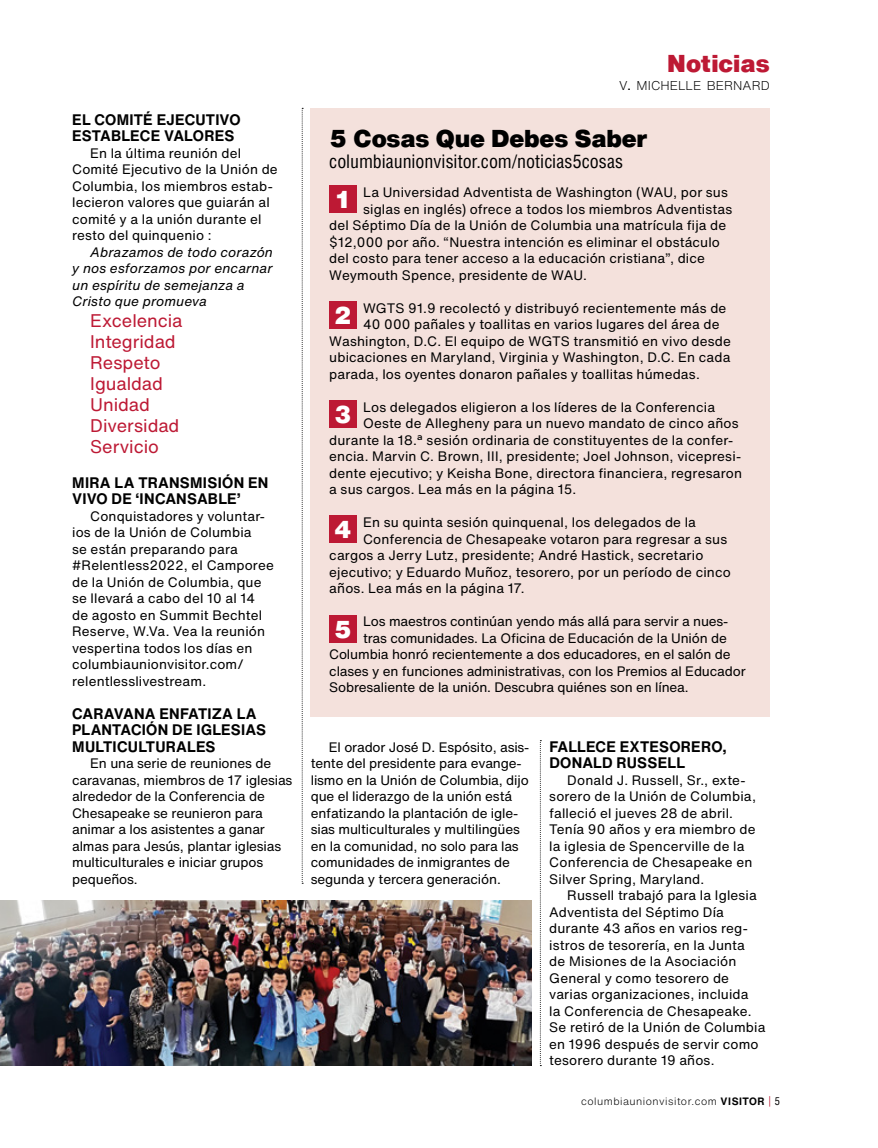
<style>
.page{position:relative;width:878px;height:1148px;background:#fff}
.page>*{position:absolute;margin:0;border:0;box-sizing:border-box;transform-origin:0 0}
.t1{font:900 24px "Helvetica Now Text";letter-spacing:-.01em;color:#000}
.t2{font:900 24px "Helvetica Now Text";color:#bd1934}
.t3{font:900 24px "Helvetica Now Text";color:#fff}
.t4{font:18px/21px "Helvetica Now Text";color:#bd1934}
.t5{font:condensed 18px "Helvetica LT Pro";color:#000}
.t6{font:700 15px/16.5px "Helvetica Now Text";letter-spacing:.01em;color:#000}
.t7{font:13.5px/16.5px "Helvetica Now Text";letter-spacing:.01em;color:#000}
.t8{font:13.5px/16.5px "Helvetica Now Text";letter-spacing:-.01em;color:#000}
.t9{font:italic 13.5px/16.5px "Helvetica Now Text";letter-spacing:.01em;color:#000}
.t10{font:300 12.6px "Helvetica Now Text";letter-spacing:.005em;color:#000}
.t11{font:300 10.5px "Helvetica Now Text";letter-spacing:.05em;color:#000}
.s1{font-size:18px}
.s2{font-weight:700}
.s3{font-family:"Helvetica LT Pro";font-weight:400;font-stretch:condensed;color:#bd1934}
.s4{font-family:"Helvetica LT Pro";font-weight:400;font-stretch:condensed}
</style>
<div class="page">
<svg style="left:302px;top:108px;width:1px;height:776px"></svg>
<svg style="left:540px;top:740px;width:1px;height:326px"></svg>
<img style="left:1px;top:900px;width:530px;height:165px">
<div style="left:311px;top:108px;width:459px;height:608px;background:#f4e1dc"></div>
<div style="left:329px;top:185px;width:27px;height:27px;background:#bd1934"></div>
<div style="left:329px;top:301px;width:27px;height:27px;background:#bd1934"></div>
<div style="left:329px;top:401px;width:27px;height:27px;background:#bd1934"></div>
<div style="left:329px;top:515px;width:27px;height:27px;background:#bd1934"></div>
<div style="left:329px;top:615px;width:27px;height:27px;background:#bd1934"></div>
<p class="t6" style="left:72px;top:111px;width:170px">EL COMITÉ EJECUTIVO<br>ESTABLECE VALORES</p>
<p class="t7" style="left:72px;top:144px;width:207px;text-indent:18px">En la última reunión del<br>Comité Ejecutivo de la Unión de<br>Columbia, los miembros estab&shy;lecieron valores que guiarán al comité y a la unión durante el resto del quinquenio :</p>
<p class="t9" style="left:72px;top:243px;width:202px;text-indent:18px">Abrazamos de todo corazón y nos esforzamos por encarnar un espíritu de semejanza a<br>Cristo que promueva</p>
<h2 class="t4" style="left:90px;top:310px;width:94px">Excelencia<br>Integridad<br>Respeto<br>Igualdad<br>Unidad<br>Diversidad<br>Servicio</h2>
<p class="t6" style="left:72px;top:474px;width:198px">MIRA LA TRANSMISIÓN EN<br>VIVO DE ‘INCANSABLE’</p>
<p class="t7" style="left:72px;top:507px;width:203px;text-indent:18px">Conquistadores y voluntar&shy;ios de la Unión de Columbia<br>se están preparando para #Relentless2022, el Camporee de la Unión de Columbia, que se llevará a cabo del 10 al 14 de agosto en Summit Bechtel<br>Reserve, W.Va. Vea la reunión vespertina todos los días en columbiaunionvisitor.com/ relentlesslivestream.</p>
<p class="t6" style="left:72px;top:705px;width:195px">CARAVANA ENFATIZA LA<br>PLANTACIÓN DE IGLESIAS<br>MULTICULTURALES</p>
<p class="t8" style="left:72px;top:755px;width:222px;text-indent:18px">En una serie de reuniones de caravanas, miembros de 17 iglesias alrededor de la Conferencia de<br>Chesapeake se reunieron para animar a los asistentes a ganar almas para Jesús, plantar iglesias multiculturales e iniciar grupos pequeños.</p>
<h1 class="t2" style="left:667px;top:45px;width:104px">Noticias</h1>
<p class="t10" style="left:619px;top:76px;width:152px">V<span class="s1">.</span> MICHELLE BERNARD</p>
<h1 class="t1" style="left:329px;top:120px;width:320px">5 Cosas Que Debes Saber</h1>
<h2 class="t5" style="left:329px;top:150px;width:295px">columbiaunionvisitor.com/noticias5cosas</h2>
<p class="t7" style="left:363px;top:184px;width:366px">La Universidad Adventista de Washington (WAU, por sus</p>
<p class="t7" style="left:363px;top:200px;width:371px">siglas en inglés) ofrece a todos los miembros Adventistas</p>
<p class="t7" style="left:329px;top:217px;width:398px">del Séptimo Día de la Unión de Columbia una matrícula fija de</p>
<p class="t7" style="left:329px;top:233px;width:392px">$12,000 por año. “Nuestra intención es eliminar el obstáculo</p>
<p class="t7" style="left:329px;top:250px;width:377px">del costo para tener acceso a la educación cristiana”, dice</p>
<p class="t7" style="left:329px;top:266px;width:259px">Weymouth Spence, presidente de WAU.</p>
<p class="t7" style="left:363px;top:299px;width:365px">WGTS 91.9 recolectó y distribuyó recientemente más de</p>
<p class="t7" style="left:363px;top:316px;width:358px">40 000 pañales y toallitas en varios lugares del área de</p>
<p class="t7" style="left:329px;top:332px;width:403px">Washington, D.C. El equipo de WGTS transmitió en vivo desde</p>
<p class="t7" style="left:329px;top:349px;width:402px">ubicaciones en Maryland, Virginia y Washington, D.C. En cada</p>
<p class="t7" style="left:329px;top:365px;width:372px">parada, los oyentes donaron pañales y toallitas húmedas.</p>
<p class="t7" style="left:363px;top:398px;width:353px">Los delegados eligieron a los líderes de la Conferencia</p>
<p class="t7" style="left:363px;top:415px;width:377px">Oeste de Allegheny para un nuevo mandato de cinco años</p>
<p class="t7" style="left:329px;top:431px;width:405px">durante la 18.ª sesión ordinaria de constituyentes de la confer-</p>
<p class="t7" style="left:329px;top:448px;width:413px">encia. Marvin C. Brown, III, presidente; Joel Johnson, vicepresi-</p>
<p class="t7" style="left:329px;top:464px;width:414px">dente ejecutivo; y Keisha Bone, directora financiera, regresaron</p>
<p class="t7" style="left:329px;top:481px;width:248px">a sus cargos. Lea más en la página 15.</p>
<p class="t7" style="left:363px;top:514px;width:334px">En su quinta sesión quinquenal, los delegados de la</p>
<p class="t7" style="left:363px;top:530px;width:366px">Conferencia de Chesapeake votaron para regresar a sus</p>
<p class="t7" style="left:329px;top:547px;width:375px">cargos a Jerry Lutz, presidente; André Hastick, secretario</p>
<p class="t7" style="left:329px;top:563px;width:403px">ejecutivo; y Eduardo Muñoz, tesorero, por un período de cinco</p>
<p class="t7" style="left:329px;top:580px;width:197px">años. Lea más en la página 17.</p>
<p class="t8" style="left:363px;top:613px;width:367px">Los maestros continúan yendo más allá para servir a nues-</p>
<p class="t8" style="left:363px;top:629px;width:365px">tras comunidades. La Oficina de Educación de la Unión de</p>
<p class="t8" style="left:329px;top:646px;width:403px">Columbia honró recientemente a dos educadores, en el salón de</p>
<p class="t8" style="left:329px;top:662px;width:418px">clases y en funciones administrativas, con los Premios al Educador</p>
<p class="t8" style="left:329px;top:679px;width:361px">Sobresaliente de la unión. Descubra quiénes son en línea.</p>
<h1 class="t3" style="left:336px;top:181px;width:14px">1</h1>
<h1 class="t3" style="left:334px;top:297px;width:20px">2</h1>
<h1 class="t3" style="left:334px;top:397px;width:20px">3</h1>
<h1 class="t3" style="left:334px;top:511px;width:20px">4</h1>
<h1 class="t3" style="left:334px;top:611px;width:20px">5</h1>
<p class="t8" style="left:311px;top:738px;width:220px;text-indent:18px">El orador José D. Espósito, asis&shy;tente del presidente para evange&shy;lismo en la Unión de Columbia, dijo que el liderazgo de la unión está enfatizando la plantación de igle&shy;sias multiculturales y multilingües en la comunidad, no solo para las comunidades de inmigrantes de segunda y tercera generación.</p>
<p class="t6" style="left:549px;top:738px;width:179px">FALLECE EXTESORERO,<br>DONALD RUSSELL</p>
<p class="t7" style="left:549px;top:771px;width:208px;text-indent:18px">Donald J. Russell, Sr., exte&shy;sorero de la Unión de Columbia, falleció el jueves 28 de abril.<br>Tenía 90 años y era miembro de la iglesia de Spencerville de la<br>Conferencia de Chesapeake en<br>Silver Spring, Maryland.</p>
<p class="t7" style="left:549px;top:887px;width:217px;text-indent:18px">Russell trabajó para la Iglesia<br>Adventista del Séptimo Día durante 43 años en varios reg&shy;istros de tesorería, en la Junta<br>de Misiones de la Asociación<br>General y como tesorero de varias organizaciones, incluida<br>la Conferencia de Chesapeake.<br>Se retiró de la Unión de Columbia en 1996 después de servir como tesorero durante 19 años.</p>
<p class="t11" style="left:581px;top:1093px;width:200px">columbiaunionvisitor.com <span class="s2">VISITOR</span> <span class="s3">|</span> <span class="s4">5</span></p>
</div>
